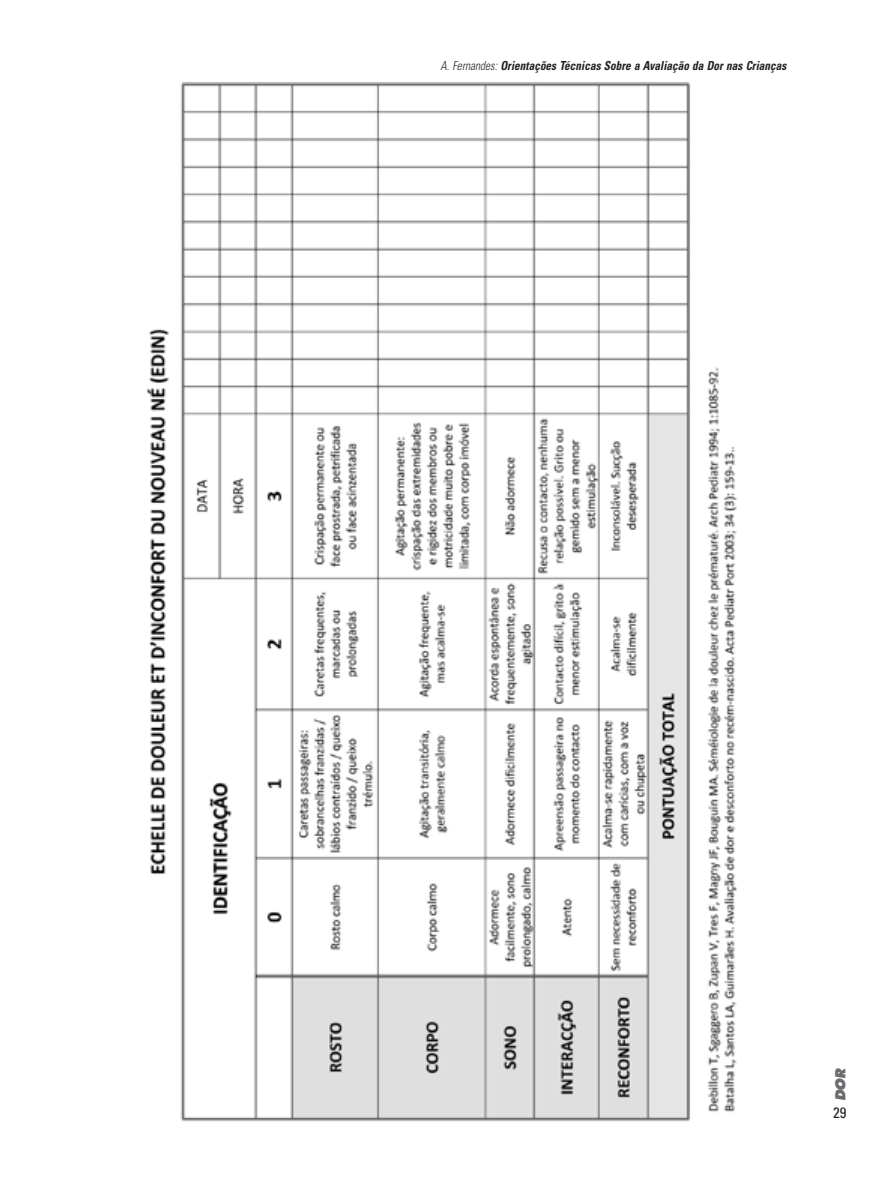
<style>
.page{position:relative;width:893px;height:1191px;background:#fff}
.page>*{position:absolute;margin:0;border:0;box-sizing:border-box;transform-origin:0 0}
.t1{font:condensed 15px "Univers LT Std";color:#231f20}
.t2{font:italic 800 13.5px "Futura Std";color:#6c6d70}
.t3{font:italic 700 condensed 12.45px "Univers LT Std";letter-spacing:.005em;color:#231f20;scale:.9 1}
.s1{font-weight:300}
</style>
<div class="page">
<img style="left:146px;top:83px;width:591px;height:1039px">
<p class="t3" style="left:441px;top:58px;width:386px"><span class="s1">A. Fernandes:</span> Orientações Técnicas Sobre a Avaliação da Dor nas Crianças</p>
<p class="t2" style="left:832px;top:1101px;width:35px;rotate:-90deg">DOR</p>
<p class="t1" style="left:833px;top:1103px;width:15px">29</p>
</div>
